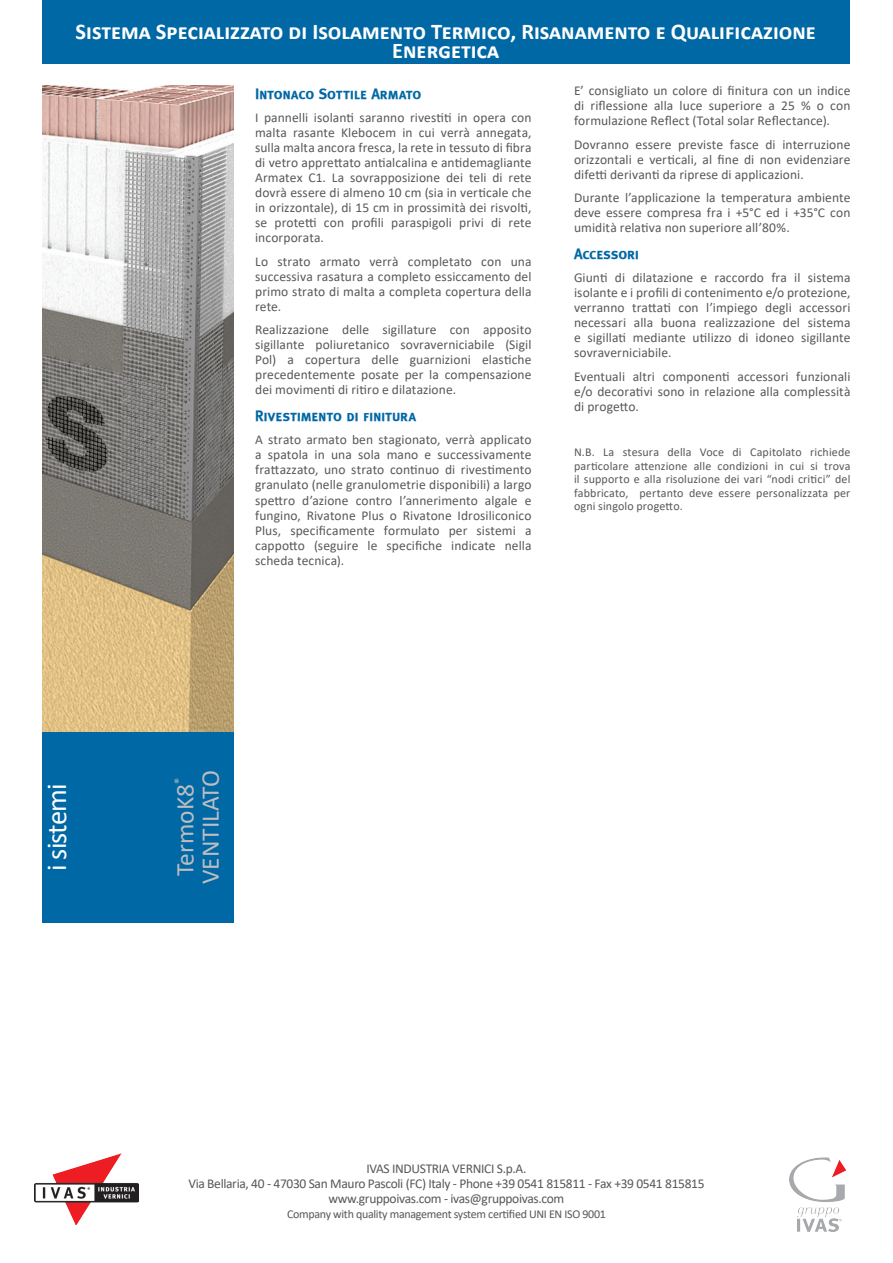
<style>
.page{position:relative;width:893px;height:1263px;background:#fff}
.page>*{position:absolute;margin:0;border:0;box-sizing:border-box;transform-origin:0 0}
.t1{font:28.5px "Calibri";letter-spacing:-.03em;color:#fff}
.t2{font:25.5px "Calibri";color:#bcbdc0}
.preambolo{font:700 22.5px/19.5px "Calibri";color:#fff;text-align:center}
.VdC{font:15px "Meta Bold Caps";letter-spacing:-.02em;color:#0068a5}
.VdC-2{font:13.5px/15px "Calibri";letter-spacing:.005em;color:#57585a;text-align:justify}
.VdC-3{font:13.5px "Calibri";letter-spacing:-.025em;color:#57585a}
.VdC-4{font:12px/13.5px "Calibri";letter-spacing:.005em;color:#57585a;text-align:justify}
.VdC-5{font:12px "Calibri";letter-spacing:-.025em;color:#57585a}
</style>
<div class="page">
<div style="left:43px;top:0;width:807px;height:64px;background:#0068a5"></div>
<div style="left:43px;top:731px;width:191px;height:192px;background:#0068a5"></div>
<img style="left:43px;top:85px;width:191px;height:646px">
<img style="left:789px;top:1157px;width:58px;height:74px">
<img style="left:34px;top:1153px;width:104px;height:72px">
<p class="preambolo" style="left:76px;top:23px;width:742px">Sistema Specializzato di Isolamento Termico, Risanamento e Qualificazione<br>Energetica</p>
<p class="VdC" style="left:255px;top:85px;width:168px">Intonaco Sottile Armato</p>
<p class="VdC-2" style="left:255px;top:111px;width:278px">I pannelli isolanti saranno rivestiti in opera con malta rasante Klebocem in cui verrà annegata, sulla malta ancora fresca, la rete in tessuto di fibra di vetro apprettato antialcalina e antidemagliante Armatex C1. La sovrapposizione dei teli di rete dovrà essere di almeno 10 cm (sia in verticale che in orizzontale), di 15 cm in prossimità dei risvolti, se protetti con profili paraspigoli privi di rete incorporata.</p>
<p class="VdC-2" style="left:255px;top:255px;width:278px">Lo strato armato verrà completato con una successiva rasatura a completo essiccamento del primo strato di malta a completa copertura della rete.</p>
<p class="VdC-2" style="left:255px;top:323px;width:278px">Realizzazione delle sigillature con apposito sigillante poliuretanico sovraverniciabile (Sigil Pol) a copertura delle guarnizioni elastiche precedentemente posate per la compensazione dei movimenti di ritiro e dilatazione.</p>
<p class="VdC" style="left:255px;top:407px;width:163px">Rivestimento di finitura</p>
<p class="VdC-2" style="left:255px;top:433px;width:278px">A strato armato ben stagionato, verrà applicato a spatola in una sola mano e successivamente frattazzato, uno strato continuo di rivestimento granulato (nelle granulometrie disponibili) a largo spettro d’azione contro l’annerimento algale e fungino, Rivatone Plus o Rivatone Idrosiliconico Plus, specificamente formulato per sistemi a cappotto (seguire le specifiche indicate nella scheda tecnica).</p>
<p class="VdC-2" style="left:574px;top:84px;width:278px">E’ consigliato un colore di finitura con un indice di riflessione alla luce superiore a 25 % o con formulazione Reflect (Total solar Reflectance).</p>
<p class="VdC-2" style="left:574px;top:137px;width:278px">Dovranno essere previste fasce di interruzione orizzontali e verticali, al fine di non evidenziare difetti derivanti da riprese di applicazioni.</p>
<p class="VdC-2" style="left:574px;top:191px;width:278px">Durante l’applicazione la temperatura ambiente deve essere compresa fra i +5°C ed i +35°C con umidità relativa non superiore all’80%.</p>
<p class="VdC" style="left:574px;top:245px;width:67px">Accessori</p>
<p class="VdC-2" style="left:574px;top:271px;width:278px">Giunti di dilatazione e raccordo fra il sistema isolante e i profili di contenimento e/o protezione, verranno trattati con l’impiego degli accessori necessari alla buona realizzazione del sistema e sigillati mediante utilizzo di idoneo sigillante sovraverniciabile.</p>
<p class="VdC-2" style="left:574px;top:369px;width:278px">Eventuali altri componenti accessori funzionali e/o decorativi sono in relazione alla complessità di progetto.</p>
<p class="VdC-4" style="left:574px;top:446px;width:278px">N.B. La stesura della Voce di Capitolato richiede particolare attenzione alle condizioni in cui si trova il supporto e alla risoluzione dei vari “nodi critici” del fabbricato, pertanto deve essere personalizzata per ogni singolo progetto.</p>
<p class="t1" style="left:37px;top:871px;width:89px;rotate:-90deg">i sistemi</p>
<p class="t2" style="left:167px;top:876px;width:99px;rotate:-90deg">TermoK8<sup>®</sup></p>
<p class="t2" style="left:193px;top:884px;width:116px;rotate:-90deg">VENTILATO</p>
<p class="VdC-3" style="left:366px;top:1159px;width:162px">IVAS INDUSTRIA VERNICI S.p.A.</p>
<p class="VdC-3" style="left:188px;top:1174px;width:518px">Via Bellaria, 40 - 47030 San Mauro Pascoli (FC) Italy - Phone +39 0541 815811 - Fax +39 0541 815815</p>
<p class="VdC-3" style="left:329px;top:1189px;width:237px">www.gruppoivas.com - ivas@gruppoivas.com</p>
<p class="VdC-5" style="left:287px;top:1205px;width:320px">Company with quality management system certified UNI EN ISO 9001</p>
</div>
